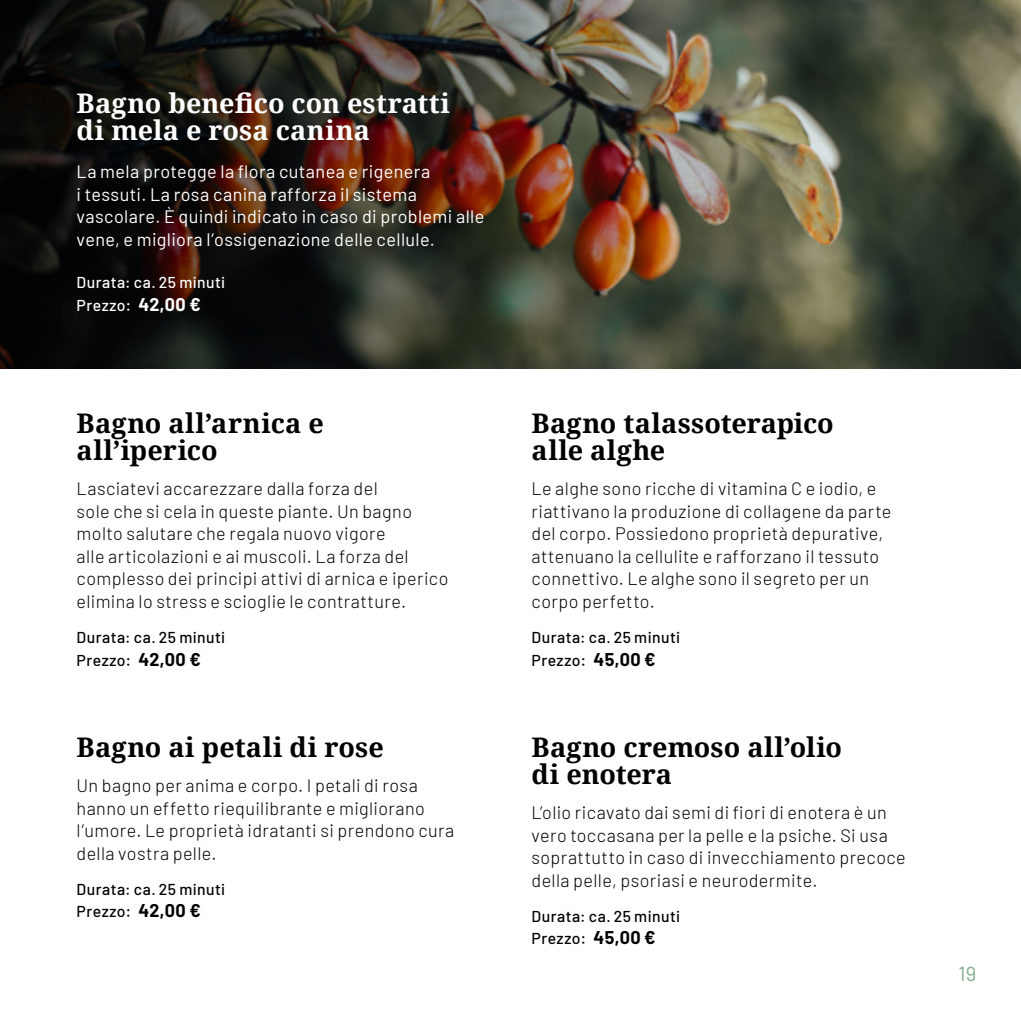
<style>
.page{position:relative;width:1021px;height:1021px;background:#fff}
.page>*{position:absolute;margin:0;border:0;box-sizing:border-box;transform-origin:0 0}
.t1{font:700 27px/27px "Noto Serif";letter-spacing:.005em;color:#000}
.t2{font:700 27px/27px "Noto Serif";letter-spacing:.005em;color:#fff}
.t3{font:20.25px "Barlow";color:#86ab8b}
.t4{font:300 18px/22.5px "Barlow";letter-spacing:.025em;color:#000}
.t5{font:18px/22.5px "Barlow";letter-spacing:.02em;color:#fff}
.t6{font:500 15.75px/22.5px "Barlow";letter-spacing:.03em;color:#000}
.t7{font:500 15.75px/22.5px "Barlow";letter-spacing:.03em;color:#fff}
.s1{font-size:16.88px}
.s2{font-weight:700;font-size:18px}
</style>
<div class="page">
<img style="left:0;top:0;width:1020px;height:368px">
<h1 class="t2" style="left:77px;top:89px;width:375px">Bagno benefico con estratti di mela e rosa canina</h1>
<p class="t5" style="left:77px;top:159px;width:409px">La mela protegge la flora cutanea e rigenera<br>i tessuti. La rosa canina rafforza il sistema vascolare. È quindi indicato in caso di problemi alle vene, e migliora l’ossigenazione delle cellule.</p>
<p class="t7" style="left:77px;top:270px;width:150px">Durata: ca. 25 minuti<br>Prezzo<span class="s1">:</span> <span class="s2">42,00 €</span></p>
<h1 class="t1" style="left:77px;top:409px;width:249px">Bagno all’arnica e all’iperico</h1>
<p class="t4" style="left:77px;top:476px;width:373px">Lasciatevi accarezzare dalla forza del<br>sole che si cela in queste piante. Un bagno molto salutare che regala nuovo vigore<br>alle articolazioni e ai muscoli. La forza del complesso dei principi attivi di arnica e iperico elimina lo stress e scioglie le contratture.</p>
<p class="t6" style="left:77px;top:625px;width:150px">Durata: ca. 25 minuti<br>Prezzo<span class="s1">:</span> <span class="s2">42,00 €</span></p>
<h1 class="t1" style="left:77px;top:732px;width:309px">Bagno ai petali di rose</h1>
<p class="t4" style="left:77px;top:773px;width:379px">Un bagno per anima e corpo. I petali di rosa hanno un effetto riequilibrante e migliorano l’umore. Le proprietà idratanti si prendono cura della vostra pelle.</p>
<p class="t6" style="left:77px;top:876px;width:150px">Durata: ca. 25 minuti<br>Prezzo<span class="s1">:</span> <span class="s2">42,00 €</span></p>
<h1 class="t1" style="left:531px;top:409px;width:304px">Bagno talassoterapico alle alghe</h1>
<p class="t4" style="left:531px;top:476px;width:361px">Le alghe sono ricche di vitamina C e iodio, e riattivano la produzione di collagene da parte del corpo. Possiedono proprietà depurative, attenuano la cellulite e rafforzano il tessuto connettivo. Le alghe sono il segreto per un corpo perfetto.</p>
<p class="t6" style="left:531px;top:625px;width:150px">Durata: ca. 25 minuti<br>Prezzo<span class="s1">:</span> <span class="s2">45,00 €</span></p>
<h1 class="t1" style="left:531px;top:732px;width:312px">Bagno cremoso all’olio di enotera</h1>
<p class="t4" style="left:531px;top:800px;width:376px">L’olio ricavato dai semi di fiori di enotera è un vero toccasana per la pelle e la psiche. Si usa soprattutto in caso di invecchiamento precoce della pelle, psoriasi e neurodermite.</p>
<p class="t6" style="left:531px;top:903px;width:150px">Durata: ca. 25 minuti<br>Prezzo<span class="s1">:</span> <span class="s2">45,00 €</span></p>
<p class="t3" style="left:958px;top:958px;width:19px">19</p>
</div>
